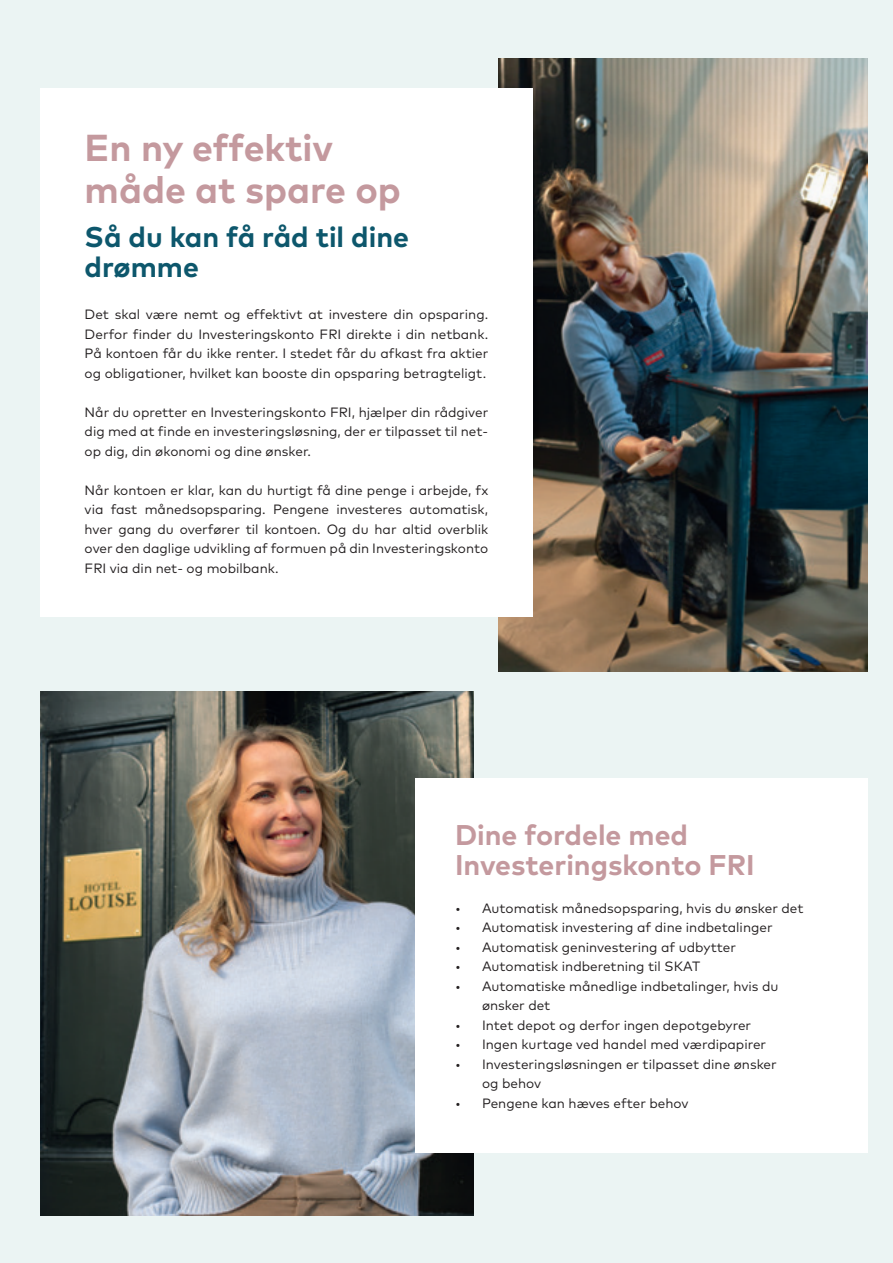
<style>
.page{position:relative;width:893px;height:1263px;background:#ebf4f3}
.page>*{position:absolute;margin:0;border:0;box-sizing:border-box;transform-origin:0 0}
.t1{font:700 37.5px "Mark Pro";color:#c4999e}
.t2{font:700 28.5px "Mark Pro";color:#c4999e}
.t3{font:700 28.5px/30px "Mark Pro";color:#0d576c}
.t4{font:13.5px/19.5px "Mark Pro";color:#231f20;text-align:justify}
</style>
<div class="page">
<img style="left:499px;top:59px;width:368px;height:613px">
<div style="left:40px;top:88px;width:493px;height:529px;background:#fff"></div>
<img style="left:40px;top:692px;width:433px;height:523px">
<div style="left:415px;top:778px;width:452px;height:374px;background:#fff"></div>
<p class="t1" style="left:85px;top:119px;width:250px">En ny effektiv</p>
<p class="t1" style="left:85px;top:161px;width:318px">måde at spare op</p>
<p class="t3" style="left:85px;top:220px;width:326px">Så du kan få råd til dine drømme</p>
<p class="t4" style="left:85px;top:304px;width:405px">Det skal være nemt og effektivt at investere din opsparing.<br>Derfor finder du Investeringskonto FRI direkte i din netbank.<br>På kontoen får du ikke renter. I stedet får du afkast fra aktier og obligationer, hvilket kan booste din opsparing betragteligt.</p>
<p class="t4" style="left:85px;top:401px;width:405px">Når du opretter en Investeringskonto FRI, hjælper din rådgiver dig med at finde en investeringsløsning, der er tilpasset til net&shy;op dig, din økonomi og dine ønsker.</p>
<p class="t4" style="left:85px;top:479px;width:405px">Når kontoen er klar, kan du hurtigt få dine penge i arbejde, fx via fast månedsopsparing. Pengene investeres automatisk, hver gang du overfører til kontoen. Og du har altid overblik over den daglige udvikling af formuen på din Investeringskonto FRI via din net- og mobilbank.</p>
<p class="t2" style="left:455px;top:814px;width:235px">Dine fordele med</p>
<p class="t2" style="left:455px;top:844px;width:301px">Investeringskonto FRI</p>
<p class="t4" style="left:455px;top:897px;width:350px">• Automatisk månedsopsparing, hvis du ønsker det</p>
<p class="t4" style="left:455px;top:917px;width:319px">• Automatisk investering af dine indbetalinger</p>
<p class="t4" style="left:455px;top:936px;width:283px">• Automatisk geninvestering af udbytter</p>
<p class="t4" style="left:455px;top:956px;width:247px">• Automatisk indberetning til SKAT</p>
<p class="t4" style="left:482px;top:975px;width:298px;text-indent:-27px">• Automatiske månedlige indbetalinger, hvis du ønsker det</p>
<p class="t4" style="left:455px;top:1014px;width:298px">• Intet depot og derfor ingen depotgebyrer</p>
<p class="t4" style="left:455px;top:1034px;width:313px">• Ingen kurtage ved handel med værdipapirer</p>
<p class="t4" style="left:482px;top:1053px;width:296px;text-indent:-27px">• Investeringsløsningen er tilpasset dine ønsker og behov</p>
<p class="t4" style="left:455px;top:1092px;width:235px">• Pengene kan hæves efter behov</p>
</div>
